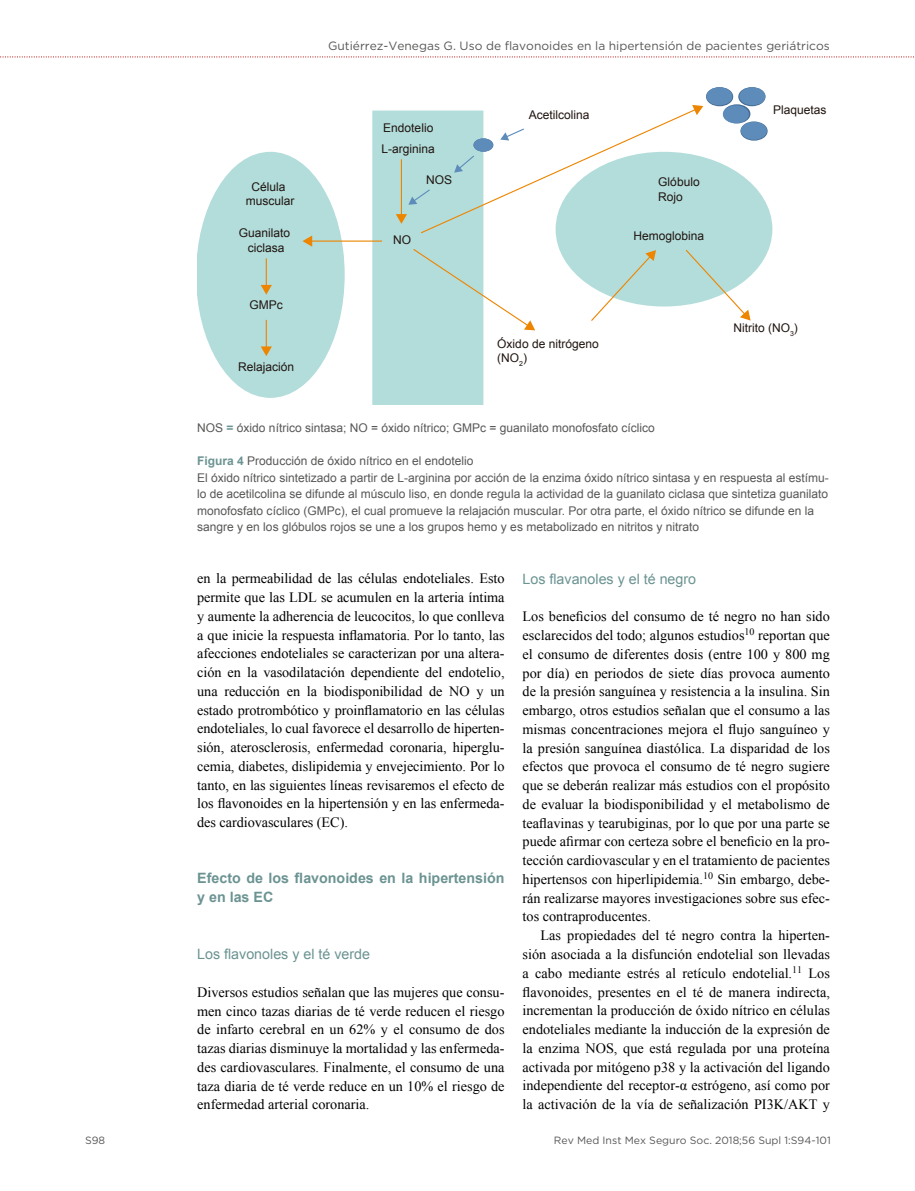
<style>
.page{position:relative;width:915px;height:1191px;background:#fff}
.page>*{position:absolute;margin:0;border:0;box-sizing:border-box;transform-origin:0 0}
.t1{font:14.25px/18.8px "Times New Roman";color:#000;text-align:justify}
.t2{font:700 14.25px/18.8px "Arial";color:#6b9392}
.t3{font:14.25px "Arial";color:#6b9392}
.t4{font:12px/16.5px "Arial";color:#575756}
.t5{font:12px/14.4px "Arial";color:#1f140f}
.t6{font:12px "Gotham";color:#575756}
.t7{font:10.5px "Gotham";color:#575756}
.s1{font-weight:700;color:#6b9392}
</style>
<div class="page">
<svg style="left:0;top:56px;width:914px;height:1px"></svg>
<div style="left:373px;top:111px;width:109px;height:293px;background:#b3dddb"></div>
<div style="left:556px;top:152px;width:215px;height:154px;background:#b3dddb;border-radius:50%"></div>
<div style="left:705px;top:87px;width:28px;height:19px;border:3px solid #446c94;border-radius:50%"></div>
<div style="left:723px;top:104px;width:27px;height:19px;border:3px solid #446c94;border-radius:50%"></div>
<div style="left:740px;top:121px;width:27px;height:20px;border:3px solid #446c94;border-radius:50%"></div>
<div style="left:738px;top:87px;width:27px;height:19px;border:3px solid #446c94;border-radius:50%"></div>
<hr style="left:310px;top:240px;width:72px;height:2px;background:#ed8500">
<svg style="left:197px;top:152px;width:147px;height:246px"></svg>
<svg style="left:413px;top:248px;width:122px;height:82px"></svg>
<svg style="left:589px;top:250px;width:66px;height:71px"></svg>
<svg style="left:685px;top:249px;width:65px;height:71px"></svg>
<svg style="left:395px;top:105px;width:308px;height:129px"></svg>
<div style="left:473px;top:138px;width:20px;height:14px;background:#5d8cbb;border-radius:50%"></div>
<div style="left:706px;top:87px;width:26px;height:18px;background:#5d8cbb;border-radius:50%"></div>
<div style="left:739px;top:87px;width:26px;height:18px;background:#5d8cbb;border-radius:50%"></div>
<div style="left:722px;top:105px;width:26px;height:18px;background:#5d8cbb;border-radius:50%"></div>
<div style="left:740px;top:122px;width:26px;height:18px;background:#5d8cbb;border-radius:50%"></div>
<p class="t6" style="left:328px;top:38px;width:503px">Gutiérrez-Venegas G. Uso de flavonoides en la hipertensión de pacientes geriátricos</p>
<p class="t5" style="left:246px;top:179px;width:50px;text-align:center">Célula muscular</p>
<p class="t5" style="left:239px;top:226px;width:53px;text-align:center">Guanilato ciclasa</p>
<p class="t5" style="left:249px;top:298px;width:35px">GMPc</p>
<p class="t5" style="left:238px;top:359px;width:58px">Relajación</p>
<p class="t5" style="left:381px;top:118px;width:55px;line-height:20.2px">Endotelio<br>L-arginina</p>
<p class="t5" style="left:426px;top:173px;width:28px">NOS</p>
<p class="t5" style="left:393px;top:233px;width:19px">NO</p>
<p class="t5" style="left:528px;top:107px;width:62px">Acetilcolina</p>
<p class="t5" style="left:497px;top:336px;width:103px">Óxido de nitrógeno (NO<sub>2</sub>)</p>
<p class="t5" style="left:658px;top:175px;width:43px">Glóbulo<br>Rojo</p>
<p class="t5" style="left:633px;top:228px;width:72px">Hemoglobina</p>
<p class="t5" style="left:772px;top:103px;width:55px">Plaquetas</p>
<p class="t5" style="left:733px;top:320px;width:66px">Nitrito (NO<sub>3</sub>)</p>
<p class="t4" style="left:197px;top:420px;width:459px">NOS <span class="s1">=</span> óxido nítrico sintasa; NO = óxido nítrico; GMPc = guanilato monofosfato cíclico</p>
<p class="t4" style="left:197px;top:453px;width:632px"><span class="s1">Figura 4</span> Producción de óxido nítrico en el endotelio<br>El óxido nítrico sintetizado a partir de L-arginina por acción de la enzima óxido nítrico sintasa y en respuesta al estímu&shy;lo de acetilcolina se difunde al músculo liso, en donde regula la actividad de la guanilato ciclasa que sintetiza guanilato monofosfato cíclico (GMPc), el cual promueve la relajación muscular. Por otra parte, el óxido nítrico se difunde en la sangre y en los glóbulos rojos se une a los grupos hemo y es metabolizado en nitritos y nitrato</p>
<p class="t1" style="left:197px;top:569px;width:309px">en la permeabilidad de las células endoteliales. Esto permite que las LDL se acumulen en la arteria íntima y aumente la adherencia de leucocitos, lo que conlleva a que inicie la respuesta inflamatoria. Por lo tanto, las afecciones endoteliales se caracterizan por una altera&shy;ción en la vasodilatación dependiente del endotelio, una reducción en la biodisponibilidad de NO y un estado protrombótico y proinflamatorio en las células endoteliales, lo cual favorece el desarrollo de hiperten&shy;sión, aterosclerosis, enfermedad coronaria, hiperglu&shy;cemia, diabetes, dislipidemia y envejecimiento. Por lo tanto, en las siguientes líneas revisaremos el efecto de los flavonoides en la hipertensión y en las enfermeda&shy;des cardiovasculares (EC).</p>
<p class="t2" style="left:197px;top:869px;width:309px">Efecto de los flavonoides en la hipertensión y en las EC</p>
<p class="t3" style="left:197px;top:945px;width:174px">Los flavonoles y el té verde</p>
<p class="t1" style="left:197px;top:982px;width:309px">Diversos estudios señalan que las mujeres que consu&shy;men cinco tazas diarias de té verde reducen el riesgo de infarto cerebral en un 62% y el consumo de dos tazas diarias disminuye la mortalidad y las enfermeda&shy;des cardiovasculares. Finalmente, el consumo de una taza diaria de té verde reduce en un 10% el riesgo de enfermedad arterial coronaria.</p>
<p class="t3" style="left:522px;top:569px;width:175px">Los flavanoles y el té negro</p>
<p class="t1" style="left:522px;top:607px;width:309px">Los beneficios del consumo de té negro no han sido esclarecidos del todo; algunos estudios<sup>10</sup> reportan que el consumo de diferentes dosis (entre 100 y 800 mg por día) en periodos de siete días provoca aumento de la presión sanguínea y resistencia a la insulina. Sin embargo, otros estudios señalan que el consumo a las mismas concentraciones mejora el flujo sanguíneo y la presión sanguínea diastólica. La disparidad de los efectos que provoca el consumo de té negro sugiere que se deberán realizar más estudios con el propósito de evaluar la biodisponibilidad y el metabolismo de teaflavinas y tearubiginas, por lo que por una parte se puede afirmar con certeza sobre el beneficio en la pro&shy;tección cardiovascular y en el tratamiento de pacientes hipertensos con hiperlipidemia.<sup>10</sup> Sin embargo, debe&shy;rán realizarse mayores investigaciones sobre sus efec&shy;tos contraproducentes.</p>
<p class="t1" style="left:522px;top:926px;width:309px;text-indent:18px">Las propiedades del té negro contra la hiperten&shy;sión asociada a la disfunción endotelial son llevadas a cabo mediante estrés al retículo endotelial.<sup>11</sup> Los flavonoides, presentes en el té de manera indirecta, incrementan la producción de óxido nítrico en células endoteliales mediante la inducción de la expresión de la enzima NOS, que está regulada por una proteína activada por mitógeno p38 y la activación del ligando independiente del receptor-α estrógeno, así como por la activación de la vía de señalización PI3K/AKT y</p>
<p class="t7" style="left:85px;top:1133px;width:22px">S98</p>
<p class="t7" style="left:553px;top:1133px;width:278px">Rev Med Inst Mex Seguro Soc. 2018;56 Supl 1:S94-101</p>
</div>
